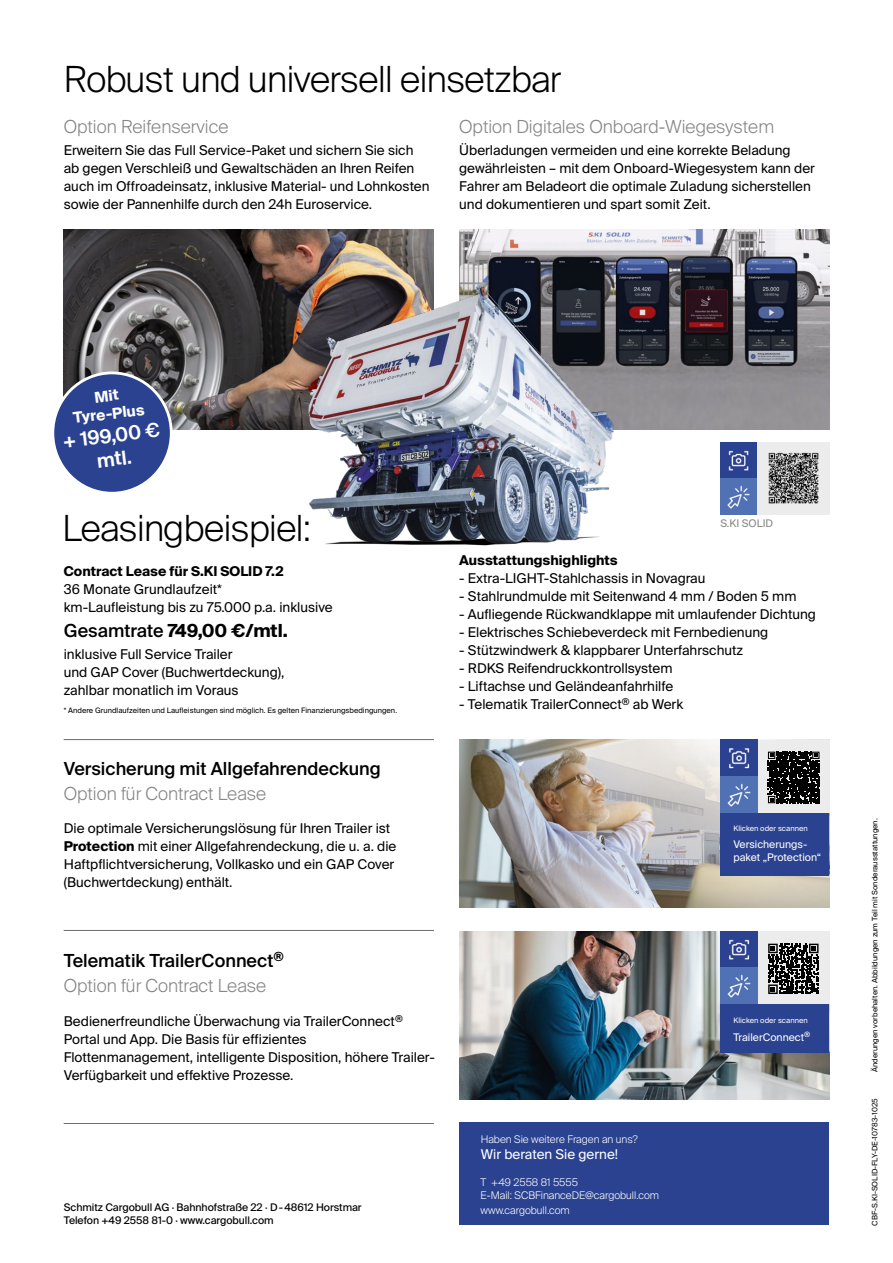
<style>
.page{position:relative;width:893px;height:1263px;background:#fff}
.page>*{position:absolute;margin:0;border:0;box-sizing:border-box;transform-origin:0 0}
.t1{font:300 36px "Suisse Intl";letter-spacing:-.015em;color:#000}
.t2{font:600 19.5px/23.4px "Suisse Intl";color:#fff;text-align:center}
.t3{font:500 18px/25.2px "Suisse Intl";color:#000}
.t4{font:300 18px "Suisse Intl";color:#868685}
.t5{font:700 18px "Suisse Intl";color:#000}
.t6{font:700 15px/18px "Suisse Intl";color:#fff;text-align:center}
.t7{font:13.5px/18px "Suisse Intl";color:#000}
.t8{font:700 13.5px "Suisse Intl";color:#000}
.t9{font:13.5px "Suisse Intl";color:#fff}
.t10{font:300 10.5px/12.6px "Suisse Intl";color:#fff}
.t11{font:10.5px/13.5px "Suisse Intl";letter-spacing:-.005em;color:#000}
.t12{font:10.5px/12.6px "Suisse Intl";color:#fff}
.t13{font:10.5px "Suisse Intl";color:#868685}
.t14{font:7.5px "Suisse Intl";color:#000}
.t15{font:7.5px "Suisse Intl";color:#fff}
.s1{font-weight:500}
.s2{font-weight:700}
.s3{font-weight:300;color:#868685}
</style>
<div class="page">
<img style="left:459px;top:931px;width:370px;height:168px">
<img style="left:459px;top:740px;width:370px;height:168px">
<div style="left:757px;top:442px;width:72px;height:72px;background:#ececec"></div>
<div style="left:757px;top:931px;width:72px;height:72px;background:#ececec"></div>
<div style="left:721px;top:1003px;width:108px;height:49px;background:#2a4290"></div>
<div style="left:721px;top:812px;width:108px;height:64px;background:#2a4290"></div>
<div style="left:459px;top:1123px;width:370px;height:102px;background:#2a4290"></div>
<div style="left:757px;top:740px;width:72px;height:72px;background:#ececec"></div>
<hr style="left:64px;top:930px;width:370px;height:1px;background:#6e6e6e">
<hr style="left:64px;top:1123px;width:370px;height:1px;background:#6e6e6e">
<hr style="left:64px;top:739px;width:370px;height:1px;background:#6e6e6e">
<svg style="left:768px;top:944px;width:50px;height:50px"></svg>
<svg style="left:768px;top:752px;width:51px;height:51px;background:#1d1d1d"></svg>
<img style="left:721px;top:740px;width:36px;height:72px">
<img style="left:721px;top:931px;width:36px;height:72px">
<img style="left:64px;top:230px;width:370px;height:199px">
<img style="left:459px;top:230px;width:370px;height:199px">
<div style="left:53px;top:373px;width:118px;height:120px;background:#2a4290;border-radius:50%"></div>
<div style="left:51px;top:371px;width:122px;height:124px;border:3px solid #fff;border-radius:50%"></div>
<img style="left:720px;top:442px;width:37px;height:72px">
<img style="left:250px;top:272px;width:444px;height:274px">
<img style="left:768px;top:452px;width:51px;height:52px">
<h1 class="t1" style="left:64px;top:59px;width:499px">Robust und universell einsetzbar</h1>
<h3 class="t4" style="left:64px;top:116px;width:166px">Option Reifenservice</h3>
<p class="t7" style="left:64px;top:142px;width:367px">Erweitern Sie das Full Service-Paket und sichern Sie sich ab gegen Verschleiß und Gewaltschäden an Ihren Reifen auch im Offroadeinsatz, inklusive Material- und Lohnkosten sowie der Pannenhilfe durch den 24h Euroservice.</p>
<h3 class="t4" style="left:459px;top:116px;width:316px">Option Digitales Onboard-Wiegesystem</h3>
<p class="t7" style="left:459px;top:142px;width:357px">Überladungen vermeiden und eine korrekte Beladung gewährleisten – mit dem Onboard-Wiegesystem kann der Fahrer am Beladeort die optimale Zuladung sicherstellen und dokumentieren und spart somit Zeit.</p>
<p class="t6" style="left:70px;top:391px;width:73px;rotate:-7deg">Mit<br>Tyre-Plus</p>
<h2 class="t2" style="left:62px;top:430px;width:99px;rotate:-7deg">+ 199,00 € mtl.</h2>
<h1 class="t1" style="left:62px;top:507px;width:250px">Leasingbeispiel:</h1>
<p class="t8" style="left:64px;top:563px;width:221px">Contract Lease für S.KI SOLID 7.2</p>
<p class="t7" style="left:64px;top:580px;width:270px">36 Monate Grundlaufzeit*<br>km-Laufleistung bis zu 75.000 p.a. inklusive</p>
<h3 class="t5" style="left:64px;top:620px;width:226px"><span class="s1">Gesamtrate</span> 749,00 €/mtl.</h3>
<p class="t7" style="left:64px;top:645px;width:222px">inklusive Full Service Trailer<br>und GAP Cover (Buchwertdeckung), zahlbar monatlich im Voraus</p>
<p class="t14" style="left:64px;top:706px;width:335px">* Andere Grundlaufzeiten und Laufleistungen sind möglich. Es gelten Finanzierungsbedingungen.</p>
<h3 class="t3" style="left:64px;top:756px;width:319px">Versicherung mit Allgefahrendeckung</h3>
<h3 class="t4" style="left:64px;top:784px;width:204px">Option für Contract Lease</h3>
<p class="t7" style="left:64px;top:820px;width:334px">Die optimale Versicherungslösung für Ihren Trailer ist <span class="s2">Protection</span> mit einer Allgefahrendeckung, die u. a. die Haftpflichtversicherung, Vollkasko und ein GAP Cover (Buchwertdeckung) enthält.</p>
<h3 class="t3" style="left:64px;top:948px;width:222px">Telematik TrailerConnect<sup>®<br></sup><span class="s3">Option für Contract Lease</span></h3>
<p class="t7" style="left:64px;top:1012px;width:373px">Bedienerfreundliche Überwachung via TrailerConnect<sup>® </sup>Portal und App. Die Basis für effizientes Flottenmanagement, intelligente Disposition, höhere Trailer-Verfügbarkeit und effektive Prozesse.</p>
<p class="t11" style="left:64px;top:1200px;width:299px">Schmitz Cargobull AG · Bahnhofstraße 22 · D-48612 Horstmar<br>Telefon +49 2558 81-0 · www.cargobull.com</p>
<p class="t13" style="left:720px;top:517px;width:54px">S.KI SOLID</p>
<p class="t8" style="left:459px;top:553px;width:160px">Ausstattungshighlights</p>
<p class="t7" style="left:459px;top:570px;width:248px">- Extra-LIGHT-Stahlchassis in Novagrau</p>
<p class="t7" style="left:459px;top:588px;width:339px">- Stahlrundmulde mit Seitenwand 4 mm / Boden 5 mm</p>
<p class="t7" style="left:459px;top:606px;width:358px">- Aufliegende Rückwandklappe mit umlaufender Dichtung</p>
<p class="t7" style="left:459px;top:624px;width:310px">- Elektrisches Schiebeverdeck mit Fernbedienung</p>
<p class="t7" style="left:459px;top:642px;width:285px">- Stützwindwerk &amp; klappbarer Unterfahrschutz</p>
<p class="t7" style="left:459px;top:660px;width:215px">- RDKS Reifendruckkontrollsystem</p>
<p class="t7" style="left:459px;top:678px;width:215px">- Liftachse und Geländeanfahrhilfe</p>
<p class="t7" style="left:459px;top:696px;width:225px">- Telematik TrailerConnect<sup>®</sup> ab Werk</p>
<p class="t15" style="left:733px;top:824px;width:76px">Klicken oder scannen</p>
<p class="t12" style="left:733px;top:838px;width:89px">Versicherungs&shy;paket „Protection“</p>
<p class="t15" style="left:733px;top:1016px;width:76px">Klicken oder scannen</p>
<p class="t10" style="left:481px;top:1133px;width:159px">Haben Sie weitere Fragen an uns?</p>
<p class="t9" style="left:481px;top:1147px;width:139px">Wir beraten Sie gerne!</p>
<p class="t10" style="left:480px;top:1176px;width:180px">T +49 2558 81 5555<br>E-Mail: SCBFinanceDE@cargobull.com</p>
<p class="t10" style="left:480px;top:1203px;width:91px">www.cargobull.com</p>
<p class="t12" style="left:733px;top:1030px;width:78px">TrailerConnect<sup>®</sup></p>
<p class="t14" style="left:870px;top:1072px;width:255px;rotate:-90deg">Änderungen vorbehalten. Abbildungen zum Teil mit Sonderausstattungen.</p>
<p class="t14" style="left:870px;top:1226px;width:129px;rotate:-90deg">CBF-S.KI-SOLID-FLY-DE-10783-1025</p>
</div>
